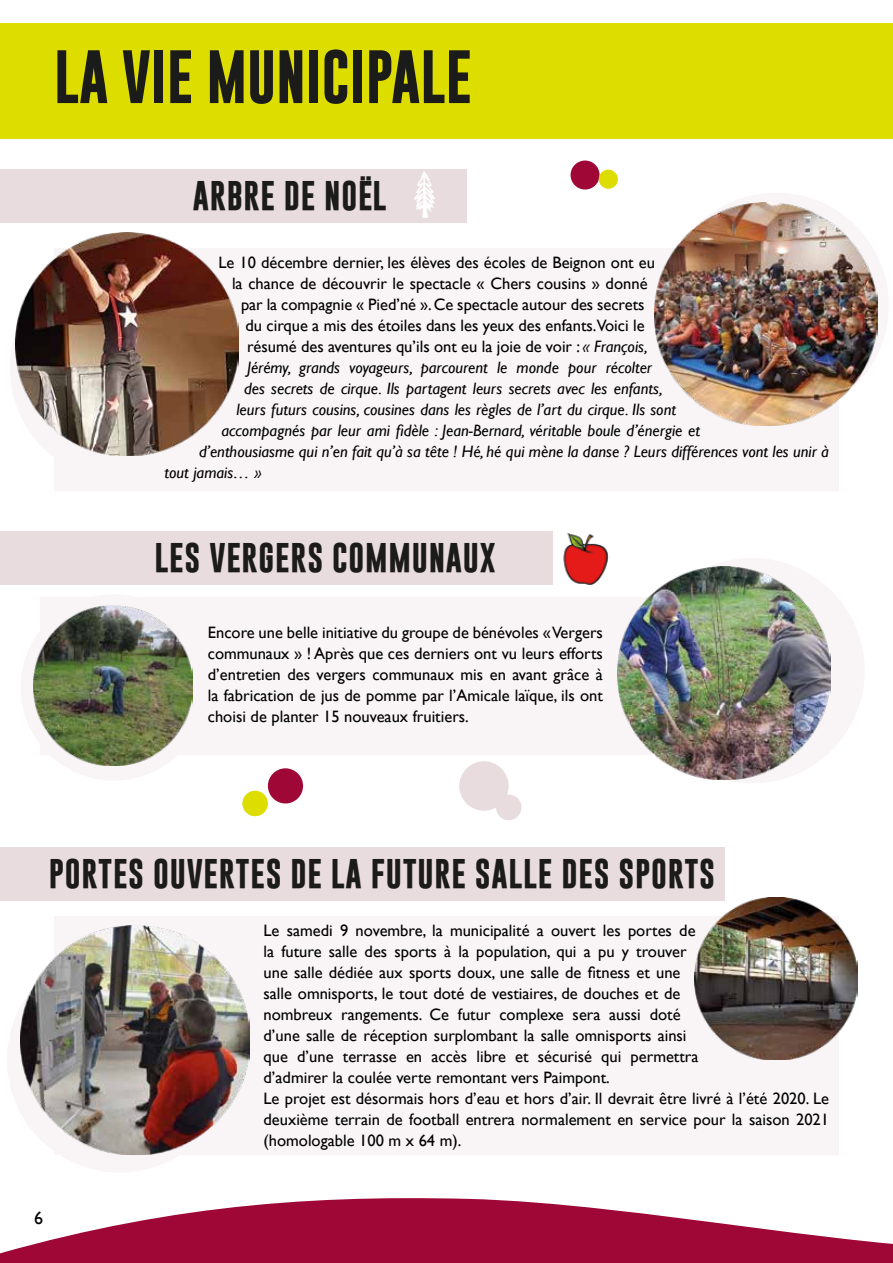
<style>
.page{position:relative;width:893px;height:1263px;background:#fff}
.page>*{position:absolute;margin:0;border:0;box-sizing:border-box;transform-origin:0 0}
.t1{font:700 54px "Gobold";color:#1b1b1a}
.t2{font:36px "Trees Friends";color:#fff}
.t3{font:700 30px "Gobold";letter-spacing:.025em;color:#1b1b1a}
.t4{font:18px "Gill Sans";color:#000}
.t5{font:16.5px/21px "Gill Sans";color:#000;text-align:justify}
.t6{font:italic 16.5px "Gill Sans";color:#000}
.s1{font-style:italic}
</style>
<div class="page">
<div style="left:663px;top:193px;width:226px;height:225px;background:#f9f5f6;border-radius:50%"></div>
<div style="left:639px;top:558px;width:226px;height:225px;background:#f9f5f6;border-radius:50%"></div>
<div style="left:7px;top:947px;width:225px;height:225px;background:#f9f5f6;border-radius:50%"></div>
<div style="left:21px;top:594px;width:186px;height:186px;background:#f9f5f6;border-radius:50%"></div>
<svg style="left:0;top:1198px;width:893px;height:63px;fill:#9f0737"></svg>
<div style="left:571px;top:161px;width:29px;height:29px;background:#9f0737;border-radius:50%"></div>
<div style="left:268px;top:768px;width:35px;height:35px;background:#9f0737;border-radius:50%"></div>
<div style="left:599px;top:170px;width:19px;height:19px;background:#dedd00;border-radius:50%"></div>
<div style="left:242px;top:791px;width:26px;height:25px;background:#dedd00;border-radius:50%"></div>
<div style="left:496px;top:795px;width:25px;height:25px;background:#e9dcde;border-radius:50%"></div>
<hr style="left:0;top:1261px;width:893px;height:2px;background:#9f0737">
<div style="left:0;top:23px;width:893px;height:116px;background:#dedd00"></div>
<div style="left:459px;top:761px;width:50px;height:50px;background:#e9dcde;border-radius:50%"></div>
<div style="left:54px;top:248px;width:785px;height:243px;background:#f9f5f6"></div>
<div style="left:40px;top:597px;width:785px;height:158px;background:#f9f5f6"></div>
<div style="left:54px;top:916px;width:785px;height:239px;background:#f9f5f6"></div>
<div style="left:0;top:169px;width:466px;height:54px;background:#e9dcde"></div>
<div style="left:0;top:531px;width:553px;height:54px;background:#e9dcde"></div>
<div style="left:0;top:847px;width:724px;height:53px;background:#e9dcde"></div>
<img style="left:654px;top:202px;width:224px;height:224px">
<img style="left:16px;top:232px;width:223px;height:224px">
<img style="left:618px;top:566px;width:212px;height:213px">
<img style="left:33px;top:606px;width:160px;height:159px">
<img style="left:695px;top:898px;width:162px;height:162px">
<img style="left:21px;top:926px;width:229px;height:229px">
<img style="left:563px;top:533px;width:47px;height:52px">
<h1 class="t1" style="left:54px;top:42px;width:419px">LA VIE MUNICIPALE</h1>
<h3 class="t3" style="left:193px;top:176px;width:195px">ARBRE DE NOËL</h3>
<h2 class="t2" style="left:411px;top:175px;width:31px">S</h2>
<p class="t5" style="left:219px;top:253px;width:438px">Le 10 décembre dernier, les élèves des écoles de Beignon ont eu</p>
<p class="t5" style="left:232px;top:274px;width:417px">la chance de découvrir le spectacle « Chers cousins » donné</p>
<p class="t5" style="left:241px;top:295px;width:405px">par la compagnie « Pied’né ». Ce spectacle autour des secrets</p>
<p class="t5" style="left:246px;top:316px;width:401px">du cirque a mis des étoiles dans les yeux des enfants.Voici le</p>
<p class="t5" style="left:247px;top:337px;width:402px">résumé des aventures qu’ils ont eu la joie de voir : <span class="s1">« François,</span></p>
<p class="t6" style="left:247px;top:358px;width:407px">Jérémy, grands voyageurs, parcourent le monde pour récolter</p>
<p class="t6" style="left:244px;top:379px;width:420px">des secrets de cirque. Ils partagent leurs secrets avec les enfants,</p>
<p class="t6" style="left:237px;top:400px;width:441px">leurs futurs cousins, cousines dans les règles de l’art du cirque. Ils sont</p>
<p class="t6" style="left:222px;top:421px;width:480px">accompagnés par leur ami fidèle : Jean-Bernard, véritable boule d’énergie et</p>
<p class="t6" style="left:199px;top:442px;width:631px">d’enthousiasme qui n’en fait qu’à sa tête ! Hé, hé qui mène la danse ? Leurs différences vont les unir à</p>
<p class="t6" style="left:165px;top:463px;width:99px">tout jamais… »</p>
<h3 class="t3" style="left:155px;top:538px;width:343px">LES VERGERS COMMUNAUX</h3>
<p class="t5" style="left:208px;top:623px;width:397px">Encore une belle initiative du groupe de bénévoles «Vergers communaux » ! Après que ces derniers ont vu leurs efforts d’entretien des vergers communaux mis en avant grâce à la fabrication de jus de pomme par l’Amicale laïque, ils ont choisi de planter 15 nouveaux fruitiers.</p>
<h3 class="t3" style="left:49px;top:854px;width:668px">PORTES OUVERTES DE LA FUTURE SALLE DES SPORTS</h3>
<p class="t5" style="left:264px;top:920px;width:567px;text-align:left">Le samedi 9 novembre, la municipalité a ouvert les portes de<br>la future salle des sports à la population, qui a pu y trouver<br>une salle dédiée aux sports doux, une salle de fitness et une<br>salle omnisports, le tout doté de vestiaires, de douches et de<br>nombreux rangements. Ce futur complexe sera aussi doté<br>d’une salle de réception surplombant la salle omnisports ainsi<br>que d’une terrasse en accès libre et sécurisé qui permettra<br>d’admirer la coulée verte remontant vers Paimpont.<br>Le projet est désormais hors d’eau et hors d’air. Il devrait être livré à l’été 2020. Le deuxième terrain de football entrera normalement en service pour la saison 2021 (homologable 100 m x 64 m).</p>
<p class="t4" style="left:34px;top:1208px;width:10px">6</p>
</div>
